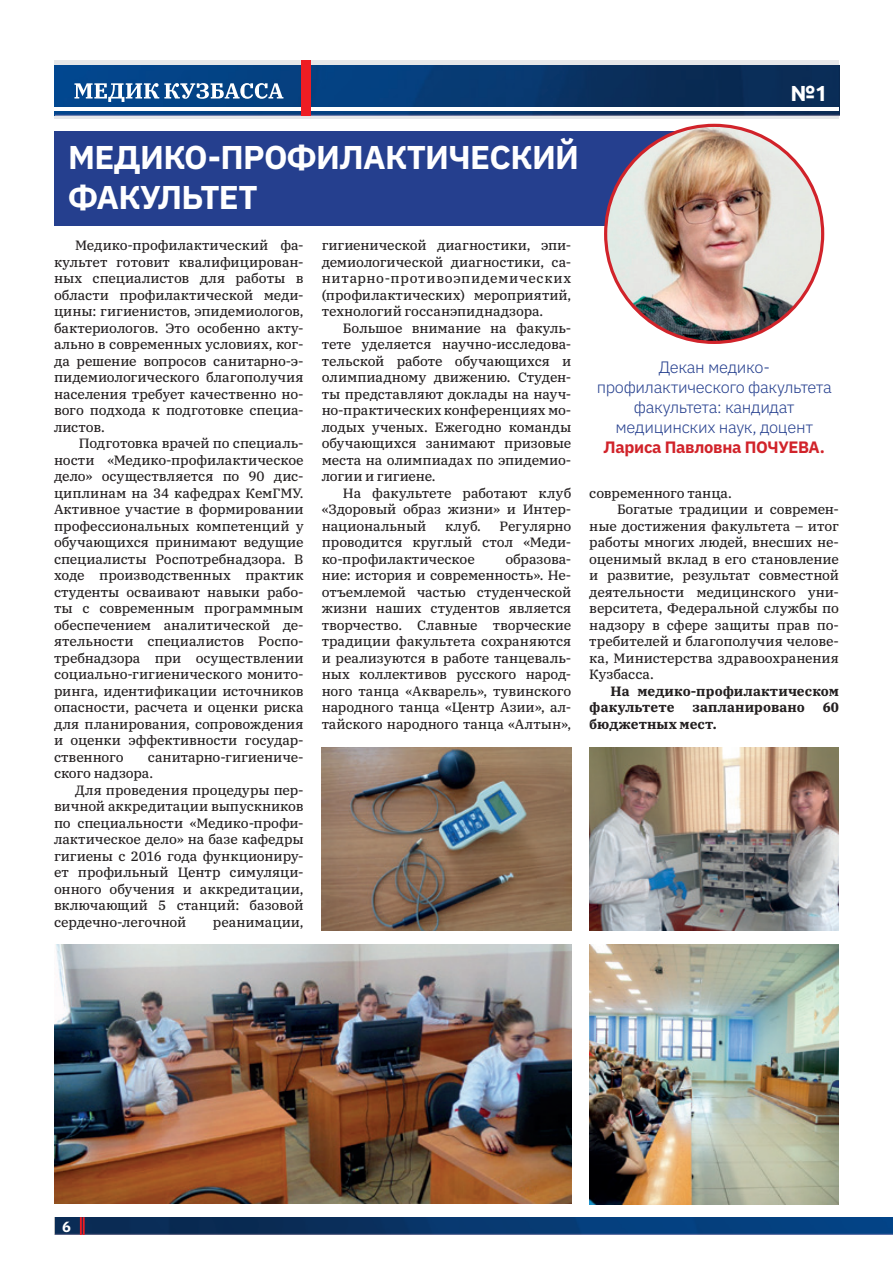
<style>
.page{position:relative;width:893px;height:1263px;background:#fff}
.page>*{position:absolute;margin:0;border:0;box-sizing:border-box;transform-origin:0 0}
.t1{font:700 33px/39.6px "IBM Plex Sans";letter-spacing:-.02em;color:#fff}
.t2{font:700 21.9px "Ubuntu";color:#fff}
.t3{font:300 16.5px/19.8px "IBM Plex Sans";letter-spacing:-.02em;color:#253f8e;text-align:center}
.t4{font:700 16.5px "IBM Plex Sans";letter-spacing:-.02em;color:#d1232a}
.t5{font:700 14.7px "IBM Plex Sans";color:#fff}
.t6{font:13.5px/16.5px "IBM Plex Serif Text";letter-spacing:-.005em;color:#231f20;text-align:justify}
.t7{font:700 13.5px/16.5px "IBM Plex Serif";letter-spacing:.005em;color:#231f20}
</style>
<div class="page">
<img style="left:55px;top:1217px;width:838px;height:18px">
<svg style="left:80px;top:1217px;width:5px;height:18px"></svg>
<div style="left:54px;top:60px;width:785px;height:58px;background:linear-gradient(to right,#e6e7e9,#e6e7e9)"></div>
<img style="left:56px;top:65px;width:783px;height:50px">
<hr style="left:54px;top:107px;width:785px;height:4px;background:#fff">
<svg style="left:74px;top:83px;width:209px;height:19px"></svg>
<div style="left:301px;top:60px;width:10px;height:55px;background:#ee1d23"></div>
<div style="left:54px;top:131px;width:660px;height:95px;background:#253f8e"></div>
<img style="left:606px;top:125px;width:217px;height:217px;border-radius:109px">
<img style="left:589px;top:944px;width:250px;height:260px">
<img style="left:589px;top:748px;width:250px;height:182px">
<img style="left:54px;top:944px;width:517px;height:260px">
<img style="left:322px;top:748px;width:249px;height:182px">
<h2 class="t2" style="left:790px;top:80px;width:38px">№1</h2>
<h1 class="t1" style="left:68px;top:135px;width:512px">МЕДИКО-ПРОФИЛАКТИЧЕСКИЙ<br>ФАКУЛЬТЕТ</h1>
<p class="t6" style="left:54px;top:236px;width:251px;text-indent:21px">Медико-профилактический фа&shy;культет готовит квалифицирован&shy;ных специалистов для работы в области профилактической меди&shy;цины: гигиенистов, эпидемиологов, бактериологов. Это особенно акту&shy;ально в современных условиях, ког&shy;да решение вопросов санитарно-э&shy;пидемиологического благополучия населения требует качественно но&shy;вого подхода к подготовке специа&shy;листов.</p>
<p class="t6" style="left:54px;top:434px;width:251px;text-indent:25px">Подготовка врачей по специаль&shy;ности «Медико-профилактическое дело» осуществляется по 90 дис&shy;циплинам на 34 кафедрах КемГМУ.<br>Активное участие в формировании профессиональных компетенций у обучающихся принимают ведущие специалисты Роспотребнадзора. В ходе производственных практик студенты осваивают навыки рабо&shy;ты с современным программным обеспечением аналитической де&shy;ятельности специалистов Роспо&shy;требнадзора при осуществлении социально-гигиенического монито&shy;ринга, идентификации источников опасности, расчета и оценки риска для планирования, сопровождения и оценки эффективности государ&shy;ственного</p>
<p class="t6" style="left:322px;top:236px;width:251px">гигиенической диагностики, эпи&shy;демиологической диагностики, са&shy;нитарно-противоэпидемических (профилактических) мероприятий, технологий госсанэпиднадзора.</p>
<p class="t6" style="left:322px;top:319px;width:251px;text-indent:21px">Большое внимание на факуль&shy;тете уделяется научно-исследова&shy;тельской работе обучающихся и олимпиадному движению. Студен&shy;ты представляют доклады на науч&shy;но-практических конференциях мо&shy;лодых ученых. Ежегодно команды обучающихся занимают призовые места на олимпиадах по эпидемио&shy;логии и гигиене.</p>
<p class="t6" style="left:322px;top:484px;width:251px;text-indent:21px">На факультете работают клуб «Здоровый образ жизни» и Интер&shy;национальный</p>
<p class="t6" style="left:445px;top:517px;width:37px">клуб.</p>
<p class="t6" style="left:322px;top:517px;width:251px;text-indent:178px">Регулярно проводится круглый стол «Меди&shy;ко-профилактическое</p>
<p class="t6" style="left:322px;top:550px;width:251px;text-indent:184px">образова&shy;ние: история и современность». Не&shy;отъемлемой частью студенческой жизни наших студентов является творчество. Славные творческие традиции факультета сохраняются и реализуются в работе танцеваль&shy;ных коллективов русского народ&shy;ного танца «Акварель», тувинского народного танца «Центр Азии», ал&shy;тайского народного танца «Алтын»,</p>
<p class="t6" style="left:54px;top:748px;width:251px;text-indent:94px">санитарно-гигиениче&shy;ского надзора.</p>
<p class="t6" style="left:54px;top:781px;width:251px;text-indent:21px">Для проведения процедуры пер&shy;вичной аккредитации выпускников по специальности «Медико-профи&shy;лактическое дело» на базе кафедры гигиены с 2016 года функциониру&shy;ет профильный Центр симуляци&shy;онного обучения и аккредитации, включающий 5 станций: базовой сердечно-легочной</p>
<p class="t6" style="left:213px;top:913px;width:92px">реанимации,</p>
<p class="t3" style="left:597px;top:356px;width:237px">Декан медико&shy;профилактического факультета факультета: кандидат медицинских наук, доцент</p>
<p class="t4" style="left:604px;top:434px;width:223px">Лариса Павловна ПОЧУЕВА.</p>
<p class="t6" style="left:589px;top:484px;width:144px">современного танца.</p>
<p class="t6" style="left:617px;top:500px;width:223px">Богатые традиции и современ-</p>
<p class="t6" style="left:589px;top:517px;width:251px">ные достижения факультета – итог</p>
<p class="t6" style="left:589px;top:533px;width:251px">работы многих людей, внесших не-</p>
<p class="t6" style="left:589px;top:550px;width:251px">оценимый вклад в его становление</p>
<p class="t6" style="left:589px;top:566px;width:251px">и развитие, результат совместной</p>
<p class="t6" style="left:589px;top:583px;width:251px">деятельности медицинского уни-</p>
<p class="t6" style="left:589px;top:599px;width:251px">верситета, Федеральной службы по</p>
<p class="t6" style="left:589px;top:616px;width:251px">надзору в сфере защиты прав по-</p>
<p class="t6" style="left:589px;top:632px;width:251px">требителей и благополучия челове-</p>
<p class="t6" style="left:589px;top:649px;width:251px">ка, Министерства здравоохранения</p>
<p class="t6" style="left:589px;top:665px;width:66px">Кузбасса.</p>
<p class="t7" style="left:589px;top:682px;width:251px;text-indent:21px">На медико-профилактическом факультете</p>
<p class="t7" style="left:692px;top:698px;width:114px">запланировано</p>
<p class="t7" style="left:823px;top:698px;width:18px">60</p>
<p class="t7" style="left:589px;top:715px;width:129px">бюджетных мест.</p>
<p class="t5" style="left:62px;top:1215px;width:10px">6</p>
</div>
